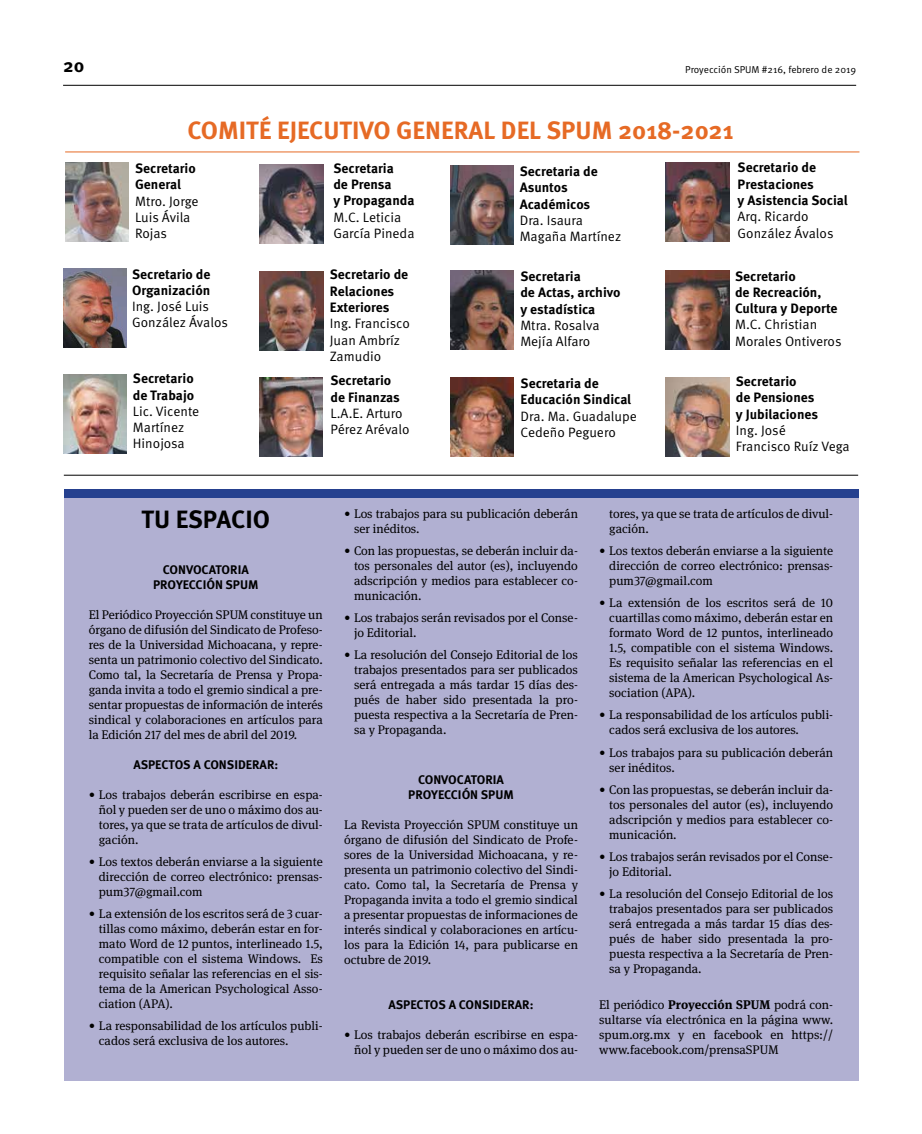
<style>
.page{position:relative;width:922px;height:1134px;background:#fff}
.page>*{position:absolute;margin:0;border:0;box-sizing:border-box;transform-origin:0 0}
.t1{font:700 25px "Meta Pro";color:#e66a25}
.t2{font:700 25px "Meta Pro";letter-spacing:-.005em;color:#000}
.t3{font:700 18.75px "Meta Pro";color:#000}
.t4{font:700 13.62px/16.2px "Meta Pro";color:#000}
.t5{font:13.62px/16.2px "Meta Pro";color:#000}
.t6{font:12.5px/15px "Meta Serif Lf";color:#000;text-align:justify}
.t7{font:700 12.5px/15px "Meta Pro";color:#000;text-align:center}
.t8{font:10px "Meta Pro";letter-spacing:-.005em;color:#000}
.s1{font-weight:700}
</style>
<div class="page">
<hr style="left:63px;top:85px;width:792px;height:1px;background:#000">
<div style="left:64px;top:495px;width:793px;height:586px;background:#b1b0d2"></div>
<hr style="left:64px;top:475px;width:793px;height:1px;background:#000">
<hr style="left:65px;top:152px;width:794px;height:1px;background:#e66a25">
<img style="left:260px;top:164px;width:63px;height:79px">
<img style="left:665px;top:377px;width:64px;height:79px">
<img style="left:450px;top:270px;width:63px;height:79px">
<img style="left:450px;top:166px;width:63px;height:79px">
<img style="left:260px;top:272px;width:63px;height:79px">
<img style="left:665px;top:270px;width:64px;height:79px">
<img style="left:259px;top:378px;width:63px;height:79px">
<img style="left:450px;top:378px;width:63px;height:79px">
<img style="left:65px;top:163px;width:63px;height:79px">
<img style="left:665px;top:163px;width:64px;height:79px">
<img style="left:63px;top:268px;width:63px;height:79px">
<img style="left:63px;top:374px;width:63px;height:79px">
<div style="left:64px;top:490px;width:793px;height:8px;background:#25408f"></div>
<h2 class="t3" style="left:63px;top:53px;width:23px">20</h2>
<p class="t8" style="left:685px;top:63px;width:172px">Proyección SPUM #216, febrero de 2019</p>
<h1 class="t1" style="left:187px;top:115px;width:547px">COMITÉ EJECUTIVO GENERAL DEL SPUM 2018-2021</h1>
<p class="t4" style="left:135px;top:161px;width:62px">Secretario<br>General</p>
<p class="t5" style="left:135px;top:193px;width:65px">Mtro. Jorge<br>Luis Ávila<br>Rojas</p>
<p class="t4" style="left:132px;top:266px;width:80px">Secretario de<br>Organización</p>
<p class="t5" style="left:132px;top:299px;width:97px">Ing. José Luis<br>González Ávalos</p>
<p class="t4" style="left:133px;top:371px;width:63px">Secretario de Trabajo</p>
<p class="t5" style="left:133px;top:403px;width:68px">Lic. Vicente<br>Martínez<br>Hinojosa</p>
<p class="t4" style="left:333px;top:160px;width:83px">Secretaria<br>de Prensa<br>y Propaganda</p>
<p class="t5" style="left:333px;top:209px;width:83px">M.C. Leticia<br>García Pineda</p>
<p class="t4" style="left:330px;top:267px;width:80px">Secretario de<br>Relaciones<br>Exteriores</p>
<p class="t5" style="left:330px;top:316px;width:81px">Ing. Francisco<br>Juan Ambríz<br>Zamudio</p>
<p class="t4" style="left:330px;top:373px;width:71px">Secretario de Finanzas</p>
<p class="t5" style="left:330px;top:406px;width:81px">L.A.E. Arturo<br>Pérez Arévalo</p>
<p class="t4" style="left:519px;top:164px;width:80px">Secretaria de<br>Asuntos<br>Académicos</p>
<p class="t5" style="left:519px;top:212px;width:103px">Dra. Isaura<br>Magaña Martínez</p>
<p class="t4" style="left:520px;top:269px;width:102px">Secretaria<br>de Actas, archivo y estadística</p>
<p class="t5" style="left:520px;top:317px;width:81px">Mtra. Rosalva<br>Mejía Alfaro</p>
<p class="t4" style="left:520px;top:376px;width:112px">Secretaria de<br>Educación Sindical</p>
<p class="t5" style="left:520px;top:408px;width:118px">Dra. Ma. Guadalupe<br>Cedeño Peguero</p>
<p class="t4" style="left:737px;top:160px;width:111px">Secretario de<br>Prestaciones<br>y Asistencia Social</p>
<p class="t5" style="left:737px;top:209px;width:97px">Arq. Ricardo<br>González Ávalos</p>
<p class="t4" style="left:734px;top:268px;width:104px">Secretario<br>de Recreación,<br>Cultura y Deporte</p>
<p class="t5" style="left:734px;top:317px;width:108px">M.C. Christian<br>Morales Ontiveros</p>
<p class="t4" style="left:735px;top:374px;width:84px">Secretario<br>de Pensiones y Jubilaciones</p>
<p class="t5" style="left:735px;top:423px;width:115px">Ing. José<br>Francisco Ruíz Vega</p>
<h1 class="t2" style="left:141px;top:503px;width:130px">TU ESPACIO</h1>
<p class="t7" style="left:153px;top:563px;width:107px">CONVOCATORIA<br>PROYECCIÓN SPUM</p>
<p class="t6" style="left:89px;top:606px;width:235px">El Periódico Proyección SPUM constituye un órgano de difusión del Sindicato de Profeso&shy;res de la Universidad Michoacana, y repre&shy;senta un patrimonio colectivo del Sindicato.<br>Como tal, la Secretaría de Prensa y Propa&shy;ganda invita a todo el gremio sindical a pre&shy;sentar propuestas de información de interés sindical y colaboraciones en artículos para la Edición 217 del mes de abril del 2019.</p>
<p class="t7" style="left:133px;top:758px;width:146px">ASPECTOS A CONSIDERAR:</p>
<p class="t6" style="left:99px;top:786px;width:225px;text-indent:-10px">• Los trabajos deberán escribirse en espa&shy;ñol y pueden ser de uno o máximo dos au&shy;tores, ya que se trata de artículos de divul&shy;gación.</p>
<p class="t6" style="left:99px;top:853px;width:225px;text-indent:-10px">• Los textos deberán enviarse a la siguiente dirección de correo electrónico: prensas&shy;pum37@gmail.com</p>
<p class="t6" style="left:99px;top:905px;width:225px;text-indent:-10px">• La extensión de los escritos será de 3 cuar&shy;tillas como máximo, deberán estar en for&shy;mato Word de 12 puntos, interlineado 1.5, compatible con el sistema Windows. Es requisito señalar las referencias en el sis&shy;tema de la American Psychological Asso&shy;ciation (APA).</p>
<p class="t6" style="left:99px;top:1017px;width:225px;text-indent:-10px">• La responsabilidad de los artículos publi&shy;cados será exclusiva de los autores.</p>
<p class="t6" style="left:354px;top:505px;width:225px;text-indent:-10px">• Los trabajos para su publicación deberán ser inéditos.</p>
<p class="t6" style="left:354px;top:542px;width:225px;text-indent:-10px">• Con las propuestas, se deberán incluir da&shy;tos personales del autor (es), incluyendo adscripción y medios para establecer co&shy;municación.</p>
<p class="t6" style="left:354px;top:609px;width:225px;text-indent:-10px">• Los trabajos serán revisados por el Conse&shy;jo Editorial.</p>
<p class="t6" style="left:354px;top:646px;width:225px;text-indent:-10px">• La resolución del Consejo Editorial de los trabajos presentados para ser publicados será entregada a más tardar 15 días des&shy;pués de haber sido presentada la pro&shy;puesta respectiva a la Secretaría de Pren&shy;sa y Propaganda.</p>
<p class="t7" style="left:408px;top:773px;width:107px">CONVOCATORIA<br>PROYECCIÓN SPUM</p>
<p class="t6" style="left:344px;top:816px;width:235px">La Revista Proyección SPUM constituye un órgano de difusión del Sindicato de Profe&shy;sores de la Universidad Michoacana, y re&shy;presenta un patrimonio colectivo del Sindi&shy;cato. Como tal, la Secretaría de Prensa y Propaganda invita a todo el gremio sindical a presentar propuestas de informaciones de interés sindical y colaboraciones en artícu&shy;los para la Edición 14, para publicarse en octubre de 2019.</p>
<p class="t7" style="left:388px;top:998px;width:146px">ASPECTOS A CONSIDERAR:</p>
<p class="t6" style="left:344px;top:1026px;width:235px;text-align:right">• Los trabajos deberán escribirse en espa&shy;ñol y pueden ser de uno o máximo dos au-</p>
<p class="t6" style="left:609px;top:505px;width:225px">tores, ya que se trata de artículos de divul&shy;gación.</p>
<p class="t6" style="left:609px;top:542px;width:225px;text-indent:-10px">• Los textos deberán enviarse a la siguiente dirección de correo electrónico: prensas&shy;pum37@gmail.com</p>
<p class="t6" style="left:609px;top:594px;width:225px;text-indent:-10px">• La extensión de los escritos será de 10 cuartillas como máximo, deberán estar en formato Word de 12 puntos, interlineado 1.5, compatible con el sistema Windows.<br>Es requisito señalar las referencias en el sistema de la American Psychological As&shy;sociation (APA).</p>
<p class="t6" style="left:609px;top:706px;width:225px;text-indent:-10px">• La responsabilidad de los artículos publi&shy;cados será exclusiva de los autores.</p>
<p class="t6" style="left:609px;top:743px;width:225px;text-indent:-10px">• Los trabajos para su publicación deberán ser inéditos.</p>
<p class="t6" style="left:609px;top:780px;width:225px;text-indent:-10px">• Con las propuestas, se deberán incluir da&shy;tos personales del autor (es), incluyendo adscripción y medios para establecer co&shy;municación.</p>
<p class="t6" style="left:609px;top:848px;width:225px;text-indent:-10px">• Los trabajos serán revisados por el Conse&shy;jo Editorial.</p>
<p class="t6" style="left:609px;top:885px;width:225px;text-indent:-10px">• La resolución del Consejo Editorial de los trabajos presentados para ser publicados será entregada a más tardar 15 días des&shy;pués de haber sido presentada la pro&shy;puesta respectiva a la Secretaría de Pren&shy;sa y Propaganda.</p>
<p class="t6" style="left:599px;top:996px;width:235px">El periódico <span class="s1">Proyección SPUM</span> podrá con&shy;sultarse vía electrónica en la página www. spum.org.mx y en facebook en https:// www.facebook.com/prensaSPUM</p>
</div>
